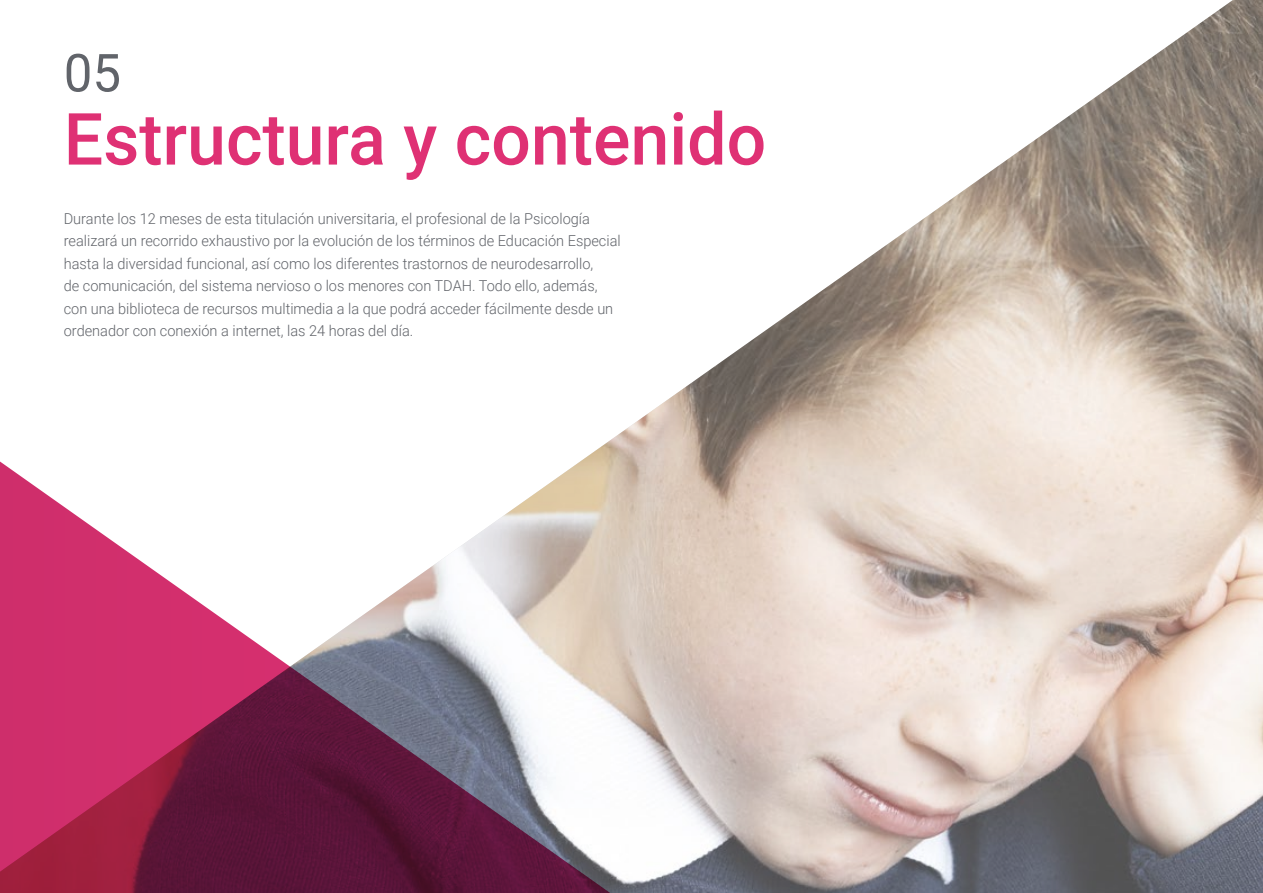
<style>
.page{position:relative;width:1263px;height:893px;background:#fff}
.page>*{position:absolute;margin:0;border:0;box-sizing:border-box;transform-origin:0 0}
.t1{font:500 72px "Roboto";color:#df3174}
.t2{font:52.5px "Roboto";color:#61646a}
.t3{font:300 15px/22.5px "Roboto";color:#61646a}
</style>
<div class="page">
<img style="left:602px;top:0;width:661px;height:893px">
<svg style="left:0;top:446px;width:640px;height:447px"></svg>
<h2 class="t2" style="left:64px;top:36px;width:59px">05</h2>
<h1 class="t1" style="left:64px;top:89px;width:704px">Estructura y contenido</h1>
<p class="t3" style="left:64px;top:207px;width:558px">Durante los 12 meses de esta titulación universitaria, el profesional de la Psicología realizará un recorrido exhaustivo por la evolución de los términos de Educación Especial hasta la diversidad funcional, así como los diferentes trastornos de neurodesarrollo,<br>de comunicación, del sistema nervioso o los menores con TDAH. Todo ello, además, con una biblioteca de recursos multimedia a la que podrá acceder fácilmente desde un ordenador con conexión a internet, las 24 horas del día.</p>
</div>
